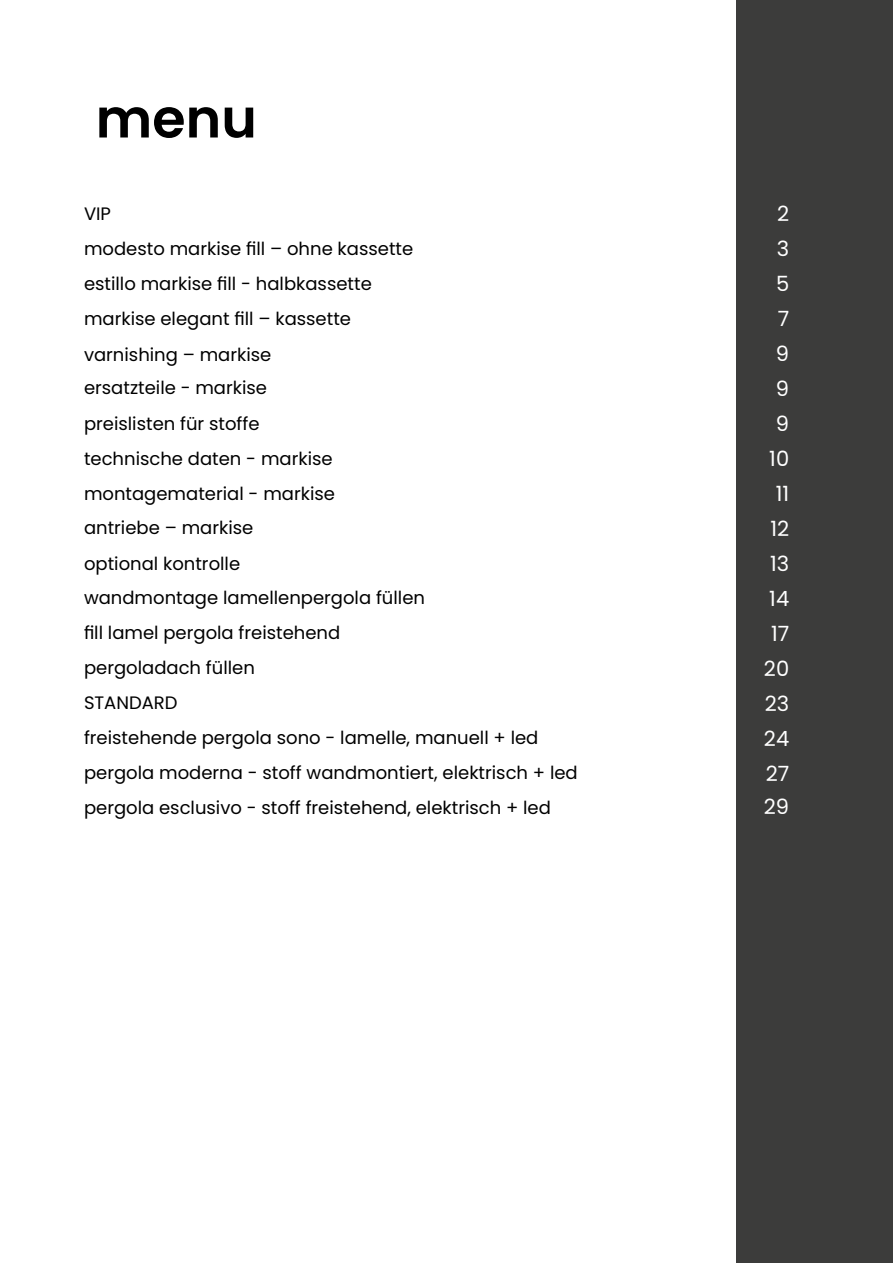
<style>
.page{position:relative;width:893px;height:1263px;background:#fff}
.page>*{position:absolute;margin:0;border:0;box-sizing:border-box;transform-origin:0 0}
.t1{font:600 54px "Poppins";color:#000}
.t2{font:21px/35.1px "Poppins";color:#fff;text-align:justify}
.t3{font:18px "Poppins";color:#000}
</style>
<div class="page">
<div style="left:736px;top:0;width:157px;height:1263px;background:#3c3c3b"></div>
<h1 class="t1" style="left:96px;top:87px;width:163px">menu</h1>
<p class="t3" style="left:84px;top:203px;width:29px">VIP</p>
<p class="t3" style="left:84px;top:238px;width:331px">modesto markise fill – ohne kassette</p>
<p class="t3" style="left:84px;top:273px;width:289px">estillo markise fill - halbkassette</p>
<p class="t3" style="left:84px;top:308px;width:269px">markise elegant fill – kassette</p>
<p class="t3" style="left:84px;top:344px;width:189px">varnishing – markise</p>
<p class="t3" style="left:84px;top:377px;width:185px">ersatzteile - markise</p>
<p class="t3" style="left:84px;top:413px;width:177px">preislisten für stoffe</p>
<p class="t3" style="left:84px;top:448px;width:250px">technische daten - markise</p>
<p class="t3" style="left:84px;top:483px;width:252px">montagematerial - markise</p>
<p class="t3" style="left:84px;top:517px;width:171px">antriebe – markise</p>
<p class="t3" style="left:84px;top:553px;width:158px">optional kontrolle</p>
<p class="t3" style="left:84px;top:587px;width:342px">wandmontage lamellenpergola füllen</p>
<p class="t3" style="left:84px;top:622px;width:258px">fill lamel pergola freistehend</p>
<p class="t3" style="left:84px;top:657px;width:172px">pergoladach füllen</p>
<p class="t3" style="left:84px;top:692px;width:95px">STANDARD</p>
<p class="t3" style="left:84px;top:728px;width:456px">freistehende pergola sono - lamelle, manuell + led</p>
<p class="t3" style="left:84px;top:763px;width:495px">pergola moderna - stoff wandmontiert, elektrisch + led</p>
<p class="t3" style="left:84px;top:798px;width:468px">pergola esclusivo - stoff freistehend, elektrisch + led</p>
<p class="t2" style="left:776px;top:196px;width:15px">2<br>3<br>5</p>
<p class="t2" style="left:776px;top:301px;width:15px">7<br>9<br>9</p>
<p class="t2" style="left:769px;top:406px;width:21px;text-align:center">9<br>10</p>
<p class="t2" style="left:776px;top:476px;width:15px">11</p>
<p class="t2" style="left:770px;top:511px;width:20px">12</p>
<p class="t2" style="left:770px;top:546px;width:21px">13</p>
<p class="t2" style="left:769px;top:581px;width:21px">14</p>
<p class="t2" style="left:771px;top:616px;width:20px">17</p>
<p class="t2" style="left:764px;top:651px;width:27px">20</p>
<p class="t2" style="left:765px;top:687px;width:26px">23</p>
<p class="t2" style="left:764px;top:722px;width:27px">24</p>
<p class="t2" style="left:766px;top:757px;width:25px">27</p>
<p class="t2" style="left:764px;top:790px;width:27px">29</p>
</div>
